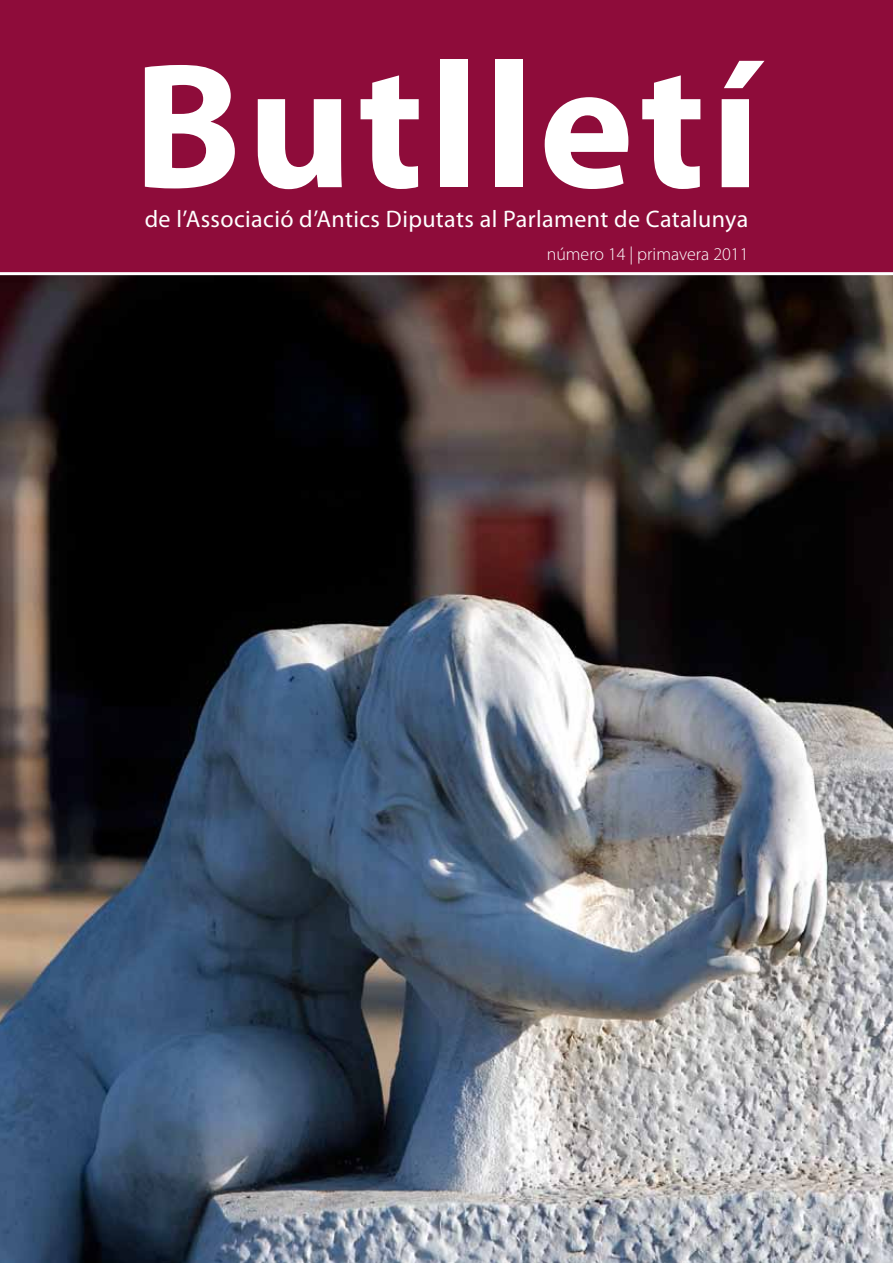
<style>
.page{position:relative;width:893px;height:1263px;background:#8e0c3a}
.page>*{position:absolute;margin:0;border:0;box-sizing:border-box;transform-origin:0 0}
.t1{font:700 180px "Myriad Pro";letter-spacing:.03em;color:#fff}
.t2{font:24px "Myriad Pro";letter-spacing:.015em;color:#fff}
.t3{font:300 18px "Myriad Pro";color:#fff}
</style>
<div class="page">
<img style="left:0;top:275px;width:893px;height:988px">
<hr style="left:0;top:272px;width:893px;height:3px;background:#fff">
<p class="t1" style="left:133px;top:9px;width:628px">Butlletí</p>
<p class="t2" style="left:145px;top:204px;width:605px">de l’Associació d’Antics Diputats al Parlament de Catalunya</p>
<p class="t3" style="left:547px;top:244px;width:203px">número 14 | primavera 2011</p>
</div>
